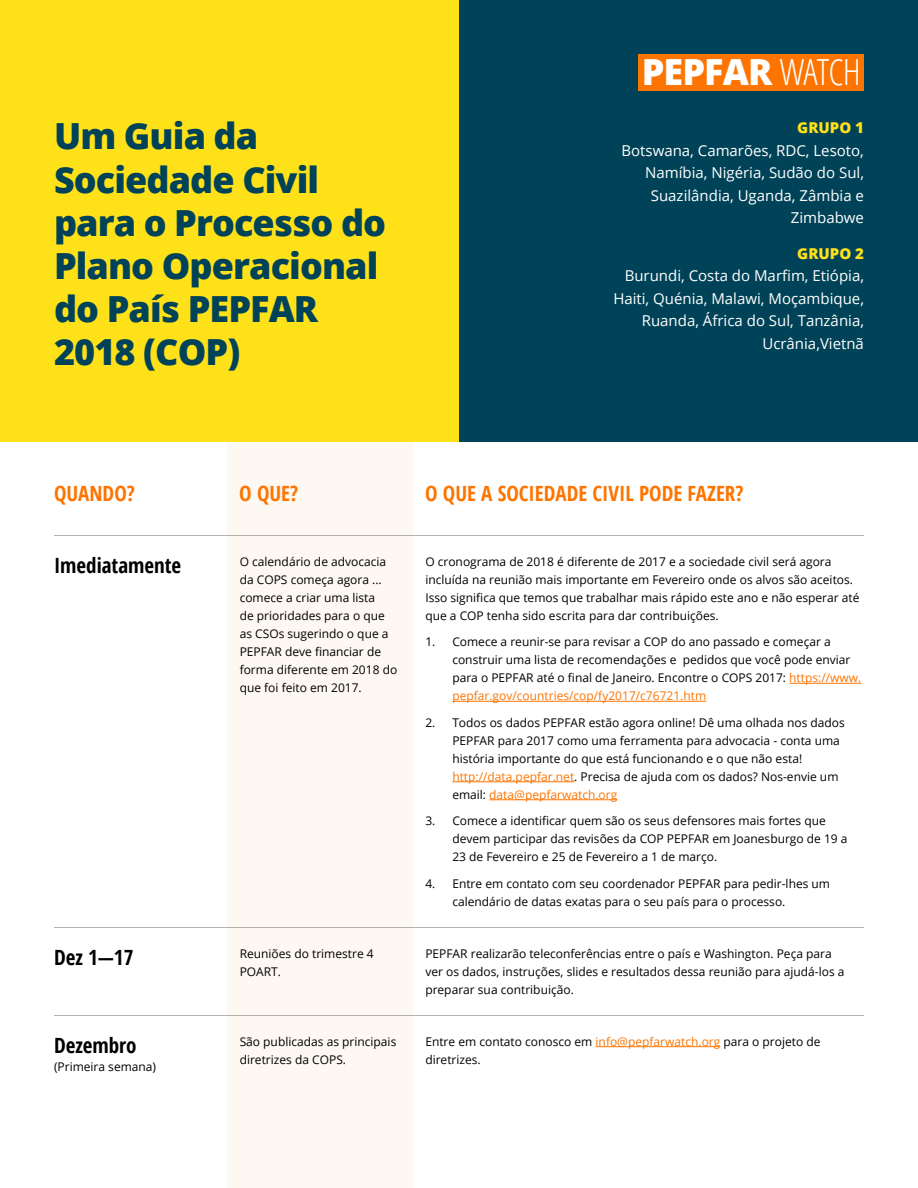
<style>
.page{position:relative;width:918px;height:1188px;background:#fff}
.page>*{position:absolute;margin:0;border:0;box-sizing:border-box;transform-origin:0 0}
.t1{font:800 36px/43.2px "Open Sans";letter-spacing:-.025em;color:#004358}
.t2{font:800 36px "Open Sans";letter-spacing:-.025em;color:#fff}
.t3{font:700 condensed 21px "Open Sans";color:#fd7400}
.t4{font:700 condensed 21px "Open Sans";color:#000}
.t5{font:15px/22.5px "Open Sans";color:#fff;text-align:right}
.t6{font:800 15px "Open Sans";color:#ffe11a}
.t7{font:12px/18px "Open Sans";color:#000}
.s1{font-weight:300;font-stretch:condensed}
.s2{color:#fd7400}
</style>
<div class="page">
<div style="left:227px;top:442px;width:186px;height:746px;background:#fef8f3"></div>
<div style="left:0;top:0;width:459px;height:442px;background:#ffe11a"></div>
<div style="left:459px;top:0;width:459px;height:442px;background:#004358"></div>
<hr style="left:789px;top:683px;width:72px;height:1px;background:#fd7400">
<hr style="left:452px;top:701px;width:254px;height:1px;background:#fd7400">
<hr style="left:452px;top:781px;width:122px;height:1px;background:#fd7400">
<hr style="left:489px;top:799px;width:128px;height:1px;background:#fd7400">
<hr style="left:54px;top:927px;width:810px;height:1px;background:#000">
<hr style="left:54px;top:1015px;width:810px;height:1px;background:#000">
<hr style="left:54px;top:535px;width:810px;height:1px;background:#000">
<hr style="left:596px;top:1046px;width:124px;height:1px;background:#fd7400">
<div style="left:639px;top:54px;width:225px;height:36px;background:#fd7400"></div>
<h1 class="t1" style="left:54px;top:114px;width:334px">Um Guia da<br>Sociedade Civil para o Processo do<br>Plano Operacional do País PEPFAR<br>2018 (COP)</h1>
<h1 class="t2" style="left:642px;top:46px;width:221px">PEPFAR <span class="s1">WATCH</span></h1>
<p class="t6" style="left:797px;top:117px;width:68px">GRUPO 1</p>
<p class="t5" style="left:622px;top:139px;width:244px">Botswana, Camarões, RDC, Lesoto,<br>Namíbia, Nigéria, Sudão do Sul,<br>Suazilândia, Uganda, Zâmbia e<br>Zimbabwe</p>
<p class="t6" style="left:797px;top:243px;width:68px">GRUPO 2</p>
<p class="t5" style="left:613px;top:264px;width:252px">Burundi, Costa do Marfim, Etiópia,<br>Haiti, Quénia, Malawi, Moçambique,<br>Ruanda, África do Sul, Tanzânia,<br>Ucrânia,Vietnã</p>
<h2 class="t3" style="left:54px;top:478px;width:82px">QUANDO?</h2>
<h2 class="t3" style="left:239px;top:478px;width:60px">O QUE?</h2>
<h2 class="t3" style="left:425px;top:478px;width:320px">O QUE A SOCIEDADE CIVIL PODE FAZER?</h2>
<h2 class="t4" style="left:54px;top:550px;width:129px">Imediatamente</h2>
<p class="t7" style="left:240px;top:552px;width:159px">O calendário de advocacia da COPS começa agora ... comece a criar uma lista<br>de prioridades para o que as CSOs sugerindo o que a<br>PEPFAR deve financiar de forma diferente em 2018 do que foi feito em 2017.</p>
<p class="t7" style="left:425px;top:552px;width:436px">O cronograma de 2018 é diferente de 2017 e a sociedade civil será agora incluída na reunião mais importante em Fevereiro onde os alvos são aceitos.<br>Isso significa que temos que trabalhar mais rápido este ano e não esperar até que a COP tenha sido escrita para dar contribuições.</p>
<p class="t7" style="left:452px;top:633px;width:411px;text-indent:-27px">1. Comece a reunir-se para revisar a COP do ano passado e começar a construir uma lista de recomendações e pedidos que você pode enviar para o PEPFAR até o final de Janeiro. Encontre o COPS 2017: <span class="s2">https://www. pepfar.gov/countries/cop/fy2017/c76721.htm</span></p>
<p class="t7" style="left:452px;top:713px;width:394px;text-indent:-27px">2. Todos os dados PEPFAR estão agora online! Dê uma olhada nos dados PEPFAR para 2017 como uma ferramenta para advocacia - conta uma história importante do que está funcionando e o que não esta! <span class="s2">http://data.pepfar.net</span>. Precisa de ajuda com os dados? Nos-envie um email: <span class="s2">data@pepfarwatch.org</span></p>
<p class="t7" style="left:452px;top:812px;width:397px;text-indent:-27px">3. Comece a identificar quem são os seus defensores mais fortes que devem participar das revisões da COP PEPFAR em Joanesburgo de 19 a<br>23 de Fevereiro e 25 de Fevereiro a 1 de março.</p>
<p class="t7" style="left:452px;top:874px;width:379px;text-indent:-27px">4. Entre em contato com seu coordenador PEPFAR para pedir-lhes um calendário de datas exatas para o seu país para o processo.</p>
<h2 class="t4" style="left:54px;top:943px;width:81px">Dez 1—17</h2>
<p class="t7" style="left:240px;top:944px;width:136px">Reuniões do trimestre 4<br>POART.</p>
<p class="t7" style="left:425px;top:944px;width:421px">PEPFAR realizarão teleconferências entre o país e Washington. Peça para ver os dados, instruções, slides e resultados dessa reunião para ajudá-los a preparar sua contribuição.</p>
<h2 class="t4" style="left:54px;top:1030px;width:84px">Dezembro</h2>
<p class="t7" style="left:54px;top:1057px;width:104px">(Primeira semana)</p>
<p class="t7" style="left:240px;top:1032px;width:158px">São publicadas as principais diretrizes da COPS.</p>
<p class="t7" style="left:425px;top:1032px;width:397px">Entre em contato conosco em <span class="s2">info@pepfarwatch.org</span> para o projeto de diretrizes.</p>
</div>
